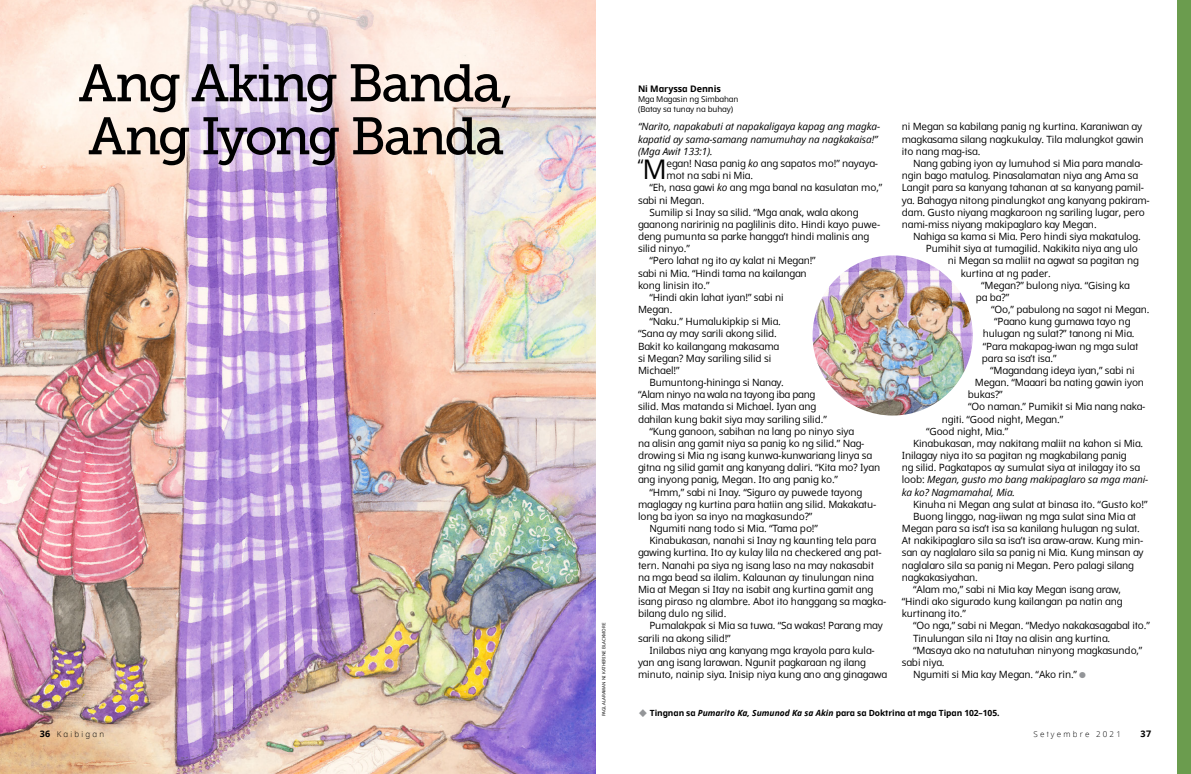
<style>
.page{position:relative;width:1191px;height:774px;background:#fff}
.page>*{position:absolute;margin:0;border:0;box-sizing:border-box;transform-origin:0 0}
.t1{font:52.5px/53px "Museo Slablds Lat 500";letter-spacing:-.045em;color:#000}
.ARTCL_para_first{font:16.2px "Dots Solidlds Lat";color:#000}
.ARTCL_para{font:10px/12.2px "Dots Solidlds Lat";letter-spacing:-.01em;color:#000}
.ARTCL_epigraph{font:italic 10px/12.2px "Dots Solidlds Lat";letter-spacing:-.01em;color:#000}
.ARTCL_para_first-2{font:10px/12.2px "Dots Solidlds Lat";letter-spacing:-.01em;color:#000}
.ARTCL-BY_para_first{font:9px "Dots Solid lds Lat Bold";letter-spacing:-.005em;color:#000}
.INFO_para_dots{font:8.5px "Dots Solid lds Lat Bold";letter-spacing:-.01em;color:#000}
.ARTCL-BY_para{font:8px "Dots Solidlds Lat";letter-spacing:-.005em;color:#000}
.t2{font:300 8px "Dots Solidlds Lat";letter-spacing:.28em;color:#000}
.FIGimg-CRDT_para{font:4.5px "Dots Solidlds Lat";color:#000}
.s1{font-size:27px}
.s2{font-style:italic}
.s3{font-family:"Ding P Ilds Dpi";font-size:8.5px;color:#939598}
.s4{color:#939598}
.s5{font-family:"Dots Solidlds Lat";font-weight:700;font-style:italic}
.s6{font-family:"Dots Solid lds Lat Bold";font-weight:400;font-size:9px}
</style>
<div class="page">
<img style="left:0;top:0;width:595px;height:774px">
<img style="left:812px;top:255px;width:160px;height:161px;border-radius:80px">
<div style="left:1178px;top:0;width:13px;height:774px;background:#6b9c4e"></div>
<p class="t1" style="left:78px;top:53px;width:437px">Ang Aking Banda,<br>Ang Iyong Banda</p>
<p class="FIGimg-CRDT_para" style="left:600px;top:716px;width:95px;rotate:-90deg">PAGLALARAWAN NI KATHERINE BLACKMORE</p>
<p class="ARTCL-BY_para_first" style="left:638px;top:82px;width:84px">Ni Maryssa Dennis</p>
<p class="ARTCL-BY_para" style="left:638px;top:93px;width:102px">Mga Magasin ng Simbahan</p>
<p class="ARTCL-BY_para" style="left:638px;top:103px;width:97px">(Batay sa tunay na buhay)</p>
<p class="ARTCL_epigraph" style="left:638px;top:121px;width:244px">“Narito, napakabuti at napakaligaya kapag ang magka&shy;kapatid ay sama-samang namumuhay na nagkakaisa!” (Mga Awit 133:1).</p>
<p class="ARTCL_para_first" style="left:637px;top:153px;width:31px">“<span class="s1">M</span></p>
<p class="ARTCL_para_first-2" style="left:666px;top:157px;width:213px">egan! Nasa panig <span class="s2">ko</span> ang sapatos mo!” nayaya&shy;mot na sabi ni Mia.</p>
<p class="ARTCL_para" style="left:638px;top:182px;width:246px;text-indent:11px">“Eh, nasa gawi <span class="s2">ko</span> ang mga banal na kasulatan mo,” sabi ni Megan.</p>
<p class="ARTCL_para" style="left:638px;top:206px;width:244px;text-indent:11px">Sumilip si Inay sa silid. “Mga anak, wala akong gaanong naririnig na paglilinis dito. Hindi kayo puwe&shy;deng pumunta sa parke hangga’t hindi malinis ang silid ninyo.”</p>
<p class="ARTCL_para" style="left:638px;top:255px;width:179px;text-indent:11px">“Pero lahat ng ito ay kalat ni Megan!” sabi ni Mia. “Hindi tama na kailangan kong linisin ito.”</p>
<p class="ARTCL_para" style="left:638px;top:291px;width:147px;text-indent:11px">“Hindi akin lahat iyan!” sabi ni<br>Megan.</p>
<p class="ARTCL_para" style="left:638px;top:315px;width:144px;text-indent:11px">“Naku.” Humalukipkip si Mia. “Sana ay may sarili akong silid.<br>Bakit ko kailangang makasama si Megan? May sariling silid si<br>Michael!”</p>
<p class="ARTCL_para" style="left:638px;top:376px;width:190px;text-indent:11px">Bumuntong-hininga si Nanay.<br>“Alam ninyo na wala na tayong iba pang silid. Mas matanda si Michael. Iyan ang dahilan kung bakit siya may sariling silid.”</p>
<p class="ARTCL_para" style="left:638px;top:425px;width:244px;text-indent:11px">“Kung ganoon, sabihan na lang po ninyo siya<br>na alisin ang gamit niya sa panig ko ng silid.” Nag&shy;drowing si Mia ng isang kunwa-kunwariang linya sa gitna ng silid gamit ang kanyang daliri. “Kita mo? Iyan ang inyong panig, Megan. Ito ang panig ko.”</p>
<p class="ARTCL_para" style="left:638px;top:486px;width:240px;text-indent:11px">“Hmm,” sabi ni Inay. “Siguro ay puwede tayong maglagay ng kurtina para hatiin ang silid. Makakatu&shy;long ba iyon sa inyo na magkasundo?”</p>
<p class="ARTCL_para" style="left:649px;top:522px;width:170px">Ngumiti nang todo si Mia. “Tama po!”</p>
<p class="ARTCL_para" style="left:638px;top:534px;width:250px;text-indent:11px">Kinabukasan, nanahi si Inay ng kaunting tela para gawing kurtina. Ito ay kulay lila na checkered ang pat&shy;tern. Nanahi pa siya ng isang laso na may nakasabit na mga bead sa ilalim. Kalaunan ay tinulungan nina Mia at Megan si Itay na isabit ang kurtina gamit ang isang piraso ng alambre. Abot ito hanggang sa magka&shy;bilang dulo ng silid.</p>
<p class="ARTCL_para" style="left:638px;top:620px;width:246px;text-indent:11px">Pumalakpak si Mia sa tuwa. “Sa wakas! Parang may sarili na akong silid!”</p>
<p class="ARTCL_para" style="left:638px;top:644px;width:251px;text-indent:11px">Inilabas niya ang kanyang mga krayola para kula&shy;yan ang isang larawan. Ngunit pagkaraan ng ilang minuto, nainip siya. Inisip niya kung ano ang ginagawa</p>
<p class="ARTCL_para" style="left:901px;top:121px;width:243px">ni Megan sa kabilang panig ng kurtina. Karaniwan ay magkasama silang nagkukulay. Tila malungkot gawin ito nang mag-isa.</p>
<p class="ARTCL_para" style="left:901px;top:157px;width:249px;text-indent:11px">Nang gabing iyon ay lumuhod si Mia para manala&shy;ngin bago matulog. Pinasalamatan niya ang Ama sa Langit para sa kanyang tahanan at sa kanyang pamil&shy;ya. Bahagya nitong pinalungkot ang kanyang pakiram&shy;dam. Gusto niyang magkaroon ng sariling lugar, pero nami-miss niyang makipaglaro kay Megan.</p>
<p class="ARTCL_para" style="left:913px;top:230px;width:229px">Nahiga sa kama si Mia. Pero hindi siya makatulog.</p>
<p class="ARTCL_para" style="left:925px;top:242px;width:214px">Pumihit siya at tumagilid. Nakikita niya ang ulo</p>
<p class="ARTCL_para" style="left:947px;top:255px;width:193px">ni Megan sa maliit na agwat sa pagitan ng</p>
<p class="ARTCL_para" style="left:960px;top:267px;width:92px">kurtina at ng pader.</p>
<p class="ARTCL_para" style="left:975px;top:279px;width:155px;text-indent:5px">“Megan?” bulong niya. “Gising ka pa ba?”</p>
<p class="ARTCL_para" style="left:991px;top:303px;width:160px">“Oo,” pabulong na sagot ni Megan.</p>
<p class="ARTCL_para" style="left:981px;top:315px;width:158px;text-indent:12px">“Paano kung gumawa tayo ng hulugan ng sulat?” tanong ni Mia. “Para makapag-iwan ng mga sulat para sa isa’t isa.”</p>
<p class="ARTCL_para" style="left:990px;top:364px;width:146px">“Magandang ideya iyan,” sabi ni</p>
<p class="ARTCL_para" style="left:974px;top:376px;width:171px">Megan. “Maaari ba nating gawin iyon</p>
<p class="ARTCL_para" style="left:967px;top:388px;width:36px">bukas?”</p>
<p class="ARTCL_para" style="left:941px;top:401px;width:205px;text-indent:26px">“Oo naman.” Pumikit si Mia nang naka&shy;ngiti. “Good night, Megan.”</p>
<p class="ARTCL_para" style="left:926px;top:425px;width:84px">“Good night, Mia.”</p>
<p class="ARTCL_para" style="left:901px;top:437px;width:248px;text-indent:11px">Kinabukasan, may nakitang maliit na kahon si Mia.<br>Inilagay niya ito sa pagitan ng magkabilang panig<br>ng silid. Pagkatapos ay sumulat siya at inilagay ito sa loob: <span class="s2">Megan, gusto mo bang makipaglaro sa mga mani&shy;ka ko? Nagmamahal, Mia.</span></p>
<p class="ARTCL_para" style="left:913px;top:498px;width:236px">Kinuha ni Megan ang sulat at binasa ito. “Gusto ko!”</p>
<p class="ARTCL_para" style="left:901px;top:510px;width:243px;text-indent:11px">Buong linggo, nag-iiwan ng mga sulat sina Mia at Megan para sa isa’t isa sa kanilang hulugan ng sulat.<br>At nakikipaglaro sila sa isa’t isa araw-araw. Kung min&shy;san ay naglalaro sila sa panig ni Mia. Kung minsan ay naglalaro sila sa panig ni Megan. Pero palagi silang nagkakasiyahan.</p>
<p class="ARTCL_para" style="left:901px;top:583px;width:222px;text-indent:11px">“Alam mo,” sabi ni Mia kay Megan isang araw, “Hindi ako sigurado kung kailangan pa natin ang kurtinang ito.”</p>
<p class="ARTCL_para" style="left:913px;top:620px;width:238px">“Oo nga,” sabi ni Megan. “Medyo nakakasagabal ito.”</p>
<p class="ARTCL_para" style="left:913px;top:632px;width:199px">Tinulungan sila ni Itay na alisin ang kurtina.</p>
<p class="ARTCL_para" style="left:901px;top:644px;width:242px;text-indent:11px">“Masaya ako na natutuhan ninyong magkasundo,” sabi niya.</p>
<p class="ARTCL_para" style="left:913px;top:668px;width:174px">Ngumiti si Mia kay Megan. “Ako rin.” <span class="s3">●</span></p>
<p class="INFO_para_dots" style="left:638px;top:706px;width:363px"><span class="s4">◆</span> Tingnan sa <span class="s5">Pumarito Ka, Sumunod Ka sa Akin</span> para sa Doktrina at mga Tipan 102–105.</p>
<p class="t2" style="left:40px;top:728px;width:66px"><span class="s6">36</span> Kaibigan</p>
<p class="t2" style="left:1033px;top:728px;width:89px">Setyembre 2021</p>
<p class="ARTCL-BY_para_first" style="left:1140px;top:727px;width:12px">37</p>
</div>
